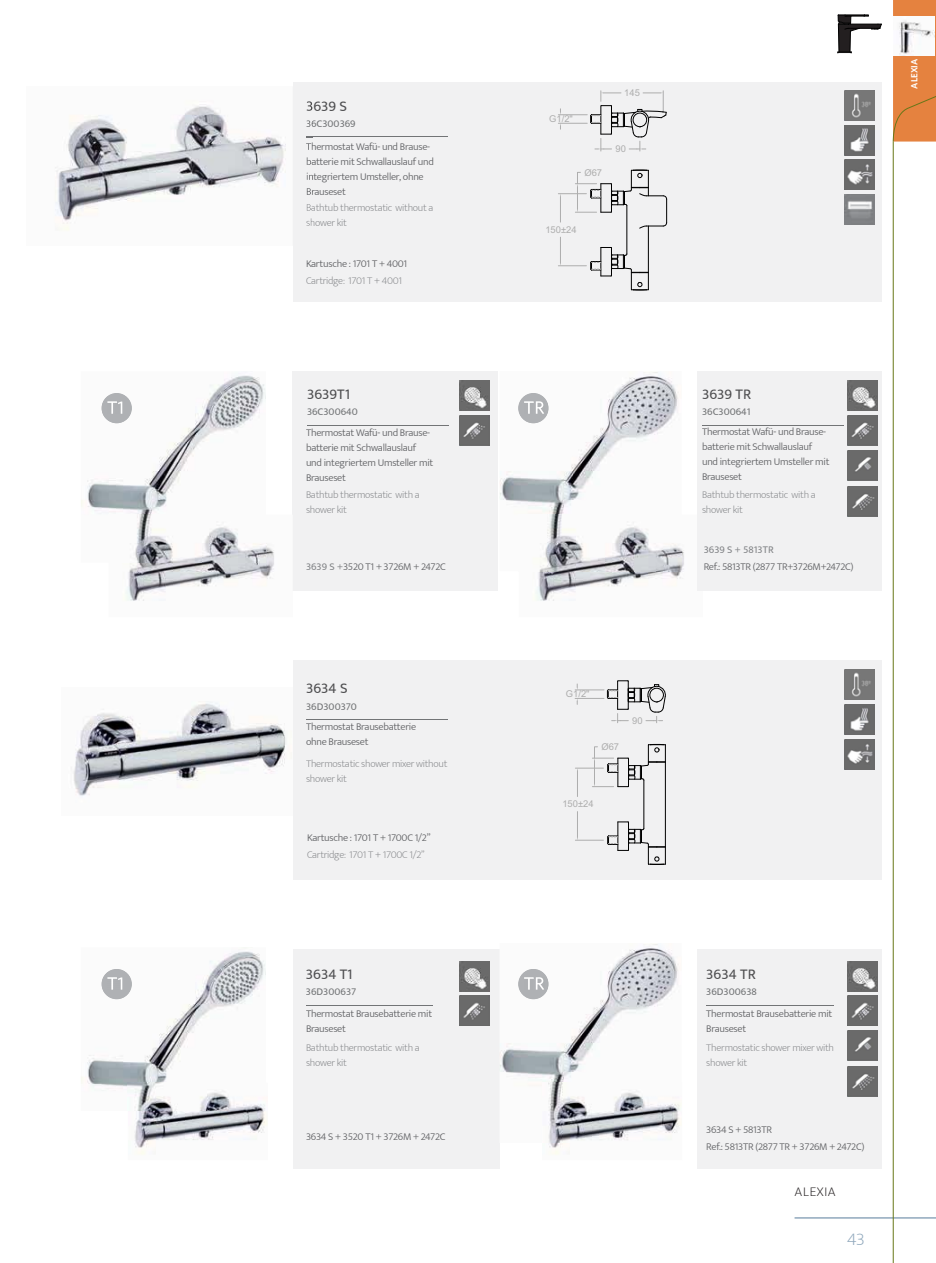
<style>
.page{position:relative;width:936px;height:1263px;background:#fff}
.page>*{position:absolute;margin:0;border:0;box-sizing:border-box;transform-origin:0 0}
.t1{font:200 18px "Ek Mukta";color:#90a8bc}
.t2{font:15px "Ek Mukta";color:#4f4f51}
.t3{font:200 13.5px "Ek Mukta";letter-spacing:.05em;color:#231f20}
.t4{font:300 10.5px/15px "Ek Mukta";letter-spacing:-.025em;color:#616265}
.t5{font:200 10.5px/15px "Ek Mukta";letter-spacing:-.025em;color:#828487}
.t6{font:10.5px "Ek Mukta";color:#727476}
.t7{font:10.5px "Ek Mukta";color:#828487}
.t8{font:9.45px "Arial";color:#adadad}
.t9{font:600 9px "Whitney";color:#fff}
.s1{font-weight:400;color:#828487}
</style>
<div class="page">
<div style="left:293px;top:82px;width:588px;height:220px;background:#f1f1f2"></div>
<div style="left:293px;top:660px;width:588px;height:220px;background:#f1f1f2"></div>
<hr style="left:795px;top:1217px;width:141px;height:2px;background:#90a8bc">
<svg style="left:838px;top:15px;width:44px;height:38px"></svg>
<div style="left:293px;top:949px;width:207px;height:219px;background:#f1f1f2"></div>
<div style="left:697px;top:949px;width:184px;height:219px;background:#f1f1f2"></div>
<div style="left:293px;top:371px;width:205px;height:219px;background:#f1f1f2"></div>
<div style="left:697px;top:371px;width:184px;height:219px;background:#f1f1f2"></div>
<img style="left:845px;top:125px;width:30px;height:30px">
<img style="left:845px;top:705px;width:30px;height:30px">
<img style="left:845px;top:90px;width:30px;height:30px">
<img style="left:845px;top:670px;width:30px;height:30px">
<img style="left:845px;top:160px;width:30px;height:30px">
<img style="left:845px;top:740px;width:30px;height:30px">
<img style="left:848px;top:416px;width:30px;height:30px">
<img style="left:848px;top:996px;width:30px;height:30px">
<img style="left:459px;top:416px;width:30px;height:30px">
<img style="left:459px;top:996px;width:30px;height:30px">
<img style="left:845px;top:195px;width:30px;height:30px">
<img style="left:848px;top:381px;width:30px;height:30px">
<img style="left:848px;top:961px;width:30px;height:30px">
<img style="left:459px;top:381px;width:30px;height:30px">
<img style="left:459px;top:961px;width:30px;height:30px">
<img style="left:848px;top:450px;width:30px;height:30px">
<img style="left:848px;top:1031px;width:30px;height:30px">
<img style="left:848px;top:487px;width:30px;height:30px">
<img style="left:848px;top:1067px;width:30px;height:30px">
<img style="left:500px;top:372px;width:179px;height:143px">
<img style="left:518px;top:393px;width:31px;height:30px">
<img style="left:524px;top:401px;width:20px;height:13px">
<img style="left:501px;top:944px;width:178px;height:142px">
<img style="left:500px;top:949px;width:1px;height:194px">
<img style="left:518px;top:969px;width:31px;height:30px">
<img style="left:524px;top:977px;width:20px;height:13px">
<img style="left:81px;top:375px;width:185px;height:140px">
<img style="left:102px;top:393px;width:30px;height:30px">
<img style="left:107px;top:401px;width:15px;height:13px">
<img style="left:81px;top:951px;width:185px;height:141px">
<img style="left:102px;top:969px;width:30px;height:30px">
<img style="left:107px;top:977px;width:15px;height:13px">
<img style="left:55px;top:104px;width:257px;height:127px">
<svg style="left:307px;top:157px;width:5px;height:8px"></svg>
<svg style="left:307px;top:172px;width:5px;height:10px"></svg>
<svg style="left:307px;top:188px;width:5px;height:7px"></svg>
<svg style="left:307px;top:203px;width:5px;height:8px"></svg>
<svg style="left:306px;top:218px;width:6px;height:8px"></svg>
<img style="left:124px;top:543px;width:150px;height:58px">
<img style="left:124px;top:515px;width:142px;height:48px">
<img style="left:71px;top:701px;width:221px;height:95px">
<img style="left:134px;top:1111px;width:134px;height:44px">
<img style="left:128px;top:1083px;width:138px;height:28px">
<img style="left:549px;top:1143px;width:17px;height:12px">
<img style="left:542px;top:1083px;width:139px;height:60px">
<img style="left:534px;top:550px;width:169px;height:51px">
<img style="left:697px;top:550px;width:6px;height:40px">
<img style="left:533px;top:515px;width:149px;height:56px">
<hr style="left:665px;top:762px;width:1px;height:85px;background:#000">
<hr style="left:644px;top:780px;width:1px;height:48px;background:#000">
<svg style="left:575px;top:680px;width:91px;height:43px"></svg>
<svg style="left:575px;top:744px;width:91px;height:53px"></svg>
<svg style="left:575px;top:812px;width:91px;height:53px"></svg>
<hr style="left:648px;top:226px;width:1px;height:46px;background:#000">
<hr style="left:627px;top:206px;width:1px;height:48px;background:#000">
<svg style="left:558px;top:91px;width:109px;height:60px"></svg>
<svg style="left:558px;top:170px;width:109px;height:59px"></svg>
<svg style="left:558px;top:237px;width:91px;height:54px"></svg>
<svg style="left:892px;top:0;width:44px;height:142px;background:#e38645"></svg>
<hr style="left:893px;top:142px;width:1px;height:1121px;background:#677718">
<img style="left:892px;top:16px;width:1px;height:40px">
<img style="left:893px;top:16px;width:41px;height:40px">
<hr style="left:306px;top:719px;width:142px;height:1px;background:#727476">
<hr style="left:306px;top:1005px;width:127px;height:1px;background:#727476">
<hr style="left:706px;top:1005px;width:128px;height:1px;background:#727476">
<hr style="left:312px;top:137px;width:80px;height:1px;background:#727476">
<svg style="left:306px;top:137px;width:6px;height:13px"></svg>
<hr style="left:392px;top:137px;width:56px;height:1px;background:#727476">
<svg style="left:307px;top:101px;width:5px;height:10px"></svg>
<svg style="left:306px;top:120px;width:6px;height:7px"></svg>
<hr style="left:307px;top:425px;width:142px;height:1px;background:#727476">
<hr style="left:702px;top:425px;width:142px;height:1px;background:#727476">
<h2 class="t2" style="left:306px;top:97px;width:43px">3639 S</h2>
<p class="t6" style="left:311px;top:117px;width:46px">6C300369</p>
<p class="t4" style="left:308px;top:140px;width:127px">hermostat Wafü- und Brause&shy;atterie mit Schwallauslauf und ntegriertem Umsteller, ohne rauseset</p>
<p class="t5" style="left:310px;top:201px;width:125px">athtub thermostatic without a hower kit</p>
<p class="t4" style="left:306px;top:257px;width:103px">Kartusche : 1701 T + 4001</p>
<p class="t5" style="left:306px;top:274px;width:98px">Cartridge: 1701 T + 4001</p>
<h2 class="t2" style="left:307px;top:385px;width:45px">3639T1</h2>
<p class="t6" style="left:307px;top:406px;width:52px">36C300640</p>
<p class="t4" style="left:306px;top:426px;width:129px">Thermostat Wafü- und Brause&shy;batterie mit Schwallauslauf und integriertem Umsteller mit<br>Brauseset</p>
<p class="t5" style="left:306px;top:488px;width:115px">Bathtub thermostatic with a shower kit</p>
<p class="t4" style="left:306px;top:560px;width:141px"><span class="s1">3639 S +</span>3520 T1 + 3726M + 2472C</p>
<h2 class="t2" style="left:306px;top:679px;width:43px">3634 S</h2>
<p class="t6" style="left:306px;top:700px;width:52px">36D300370</p>
<p class="t4" style="left:306px;top:720px;width:112px">Thermostat Brausebatterie ohne Brauseset</p>
<p class="t5" style="left:306px;top:756px;width:143px">Thermostatic shower mixer without shower kit</p>
<p class="t4" style="left:307px;top:831px;width:125px">Kartusche : 1701 T + 1700C 1/2”</p>
<p class="t5" style="left:307px;top:848px;width:119px">Cartridge: 1701 T + 1700C 1/2”</p>
<h2 class="t2" style="left:306px;top:965px;width:48px">3634 T1</h2>
<p class="t6" style="left:306px;top:986px;width:52px">36D300637</p>
<p class="t4" style="left:306px;top:1007px;width:128px">Thermostat Brausebatterie mit<br>Brauseset</p>
<p class="t5" style="left:306px;top:1041px;width:115px">Bathtub thermostatic with a shower kit</p>
<p class="t8" style="left:549px;top:113px;width:25px">G1/2"</p>
<p class="t8" style="left:584px;top:167px;width:19px">Ø67</p>
<p class="t8" style="left:624px;top:87px;width:17px">145</p>
<p class="t8" style="left:615px;top:143px;width:12px">90</p>
<p class="t8" style="left:545px;top:224px;width:33px">150±24</p>
<p class="t8" style="left:566px;top:689px;width:25px">G1/2"</p>
<p class="t8" style="left:601px;top:741px;width:19px">Ø67</p>
<p class="t8" style="left:632px;top:715px;width:12px">90</p>
<p class="t8" style="left:562px;top:798px;width:33px">150±24</p>
<h2 class="t2" style="left:702px;top:385px;width:51px">3639 TR</h2>
<p class="t6" style="left:702px;top:406px;width:50px">36C300641</p>
<p class="t4" style="left:702px;top:425px;width:129px">Thermostat Wafü- und Brause&shy;batterie mit Schwallauslauf und integriertem Umsteller mit<br>Brauseset</p>
<p class="t5" style="left:702px;top:488px;width:115px">Bathtub thermostatic with a shower kit</p>
<p class="t7" style="left:704px;top:543px;width:71px">3639 S + 5813TR</p>
<p class="t4" style="left:704px;top:560px;width:152px">Ref.: 5813TR (2877 TR+3726M+2472C)</p>
<h2 class="t2" style="left:706px;top:965px;width:51px">3634 TR</h2>
<p class="t6" style="left:706px;top:986px;width:52px">36D300638</p>
<p class="t4" style="left:706px;top:1007px;width:128px">Thermostat Brausebatterie mit<br>Brauseset</p>
<p class="t5" style="left:706px;top:1041px;width:129px">Thermostatic shower mixer with shower kit</p>
<p class="t4" style="left:306px;top:1130px;width:141px">3634 S + 3520 T1 + 3726M + 2472C</p>
<p class="t4" style="left:706px;top:1122px;width:160px;line-height:17px">3634 S + 5813TR<br>Ref.: 5813TR (2877 TR + 3726M + 2472C)</p>
<p class="t3" style="left:795px;top:1187px;width:43px">ALEXIA</p>
<h1 class="t1" style="left:847px;top:1232px;width:19px">43</h1>
<p class="t9" style="left:911px;top:89px;width:31px;rotate:-90deg">ALEXIA</p>
</div>
